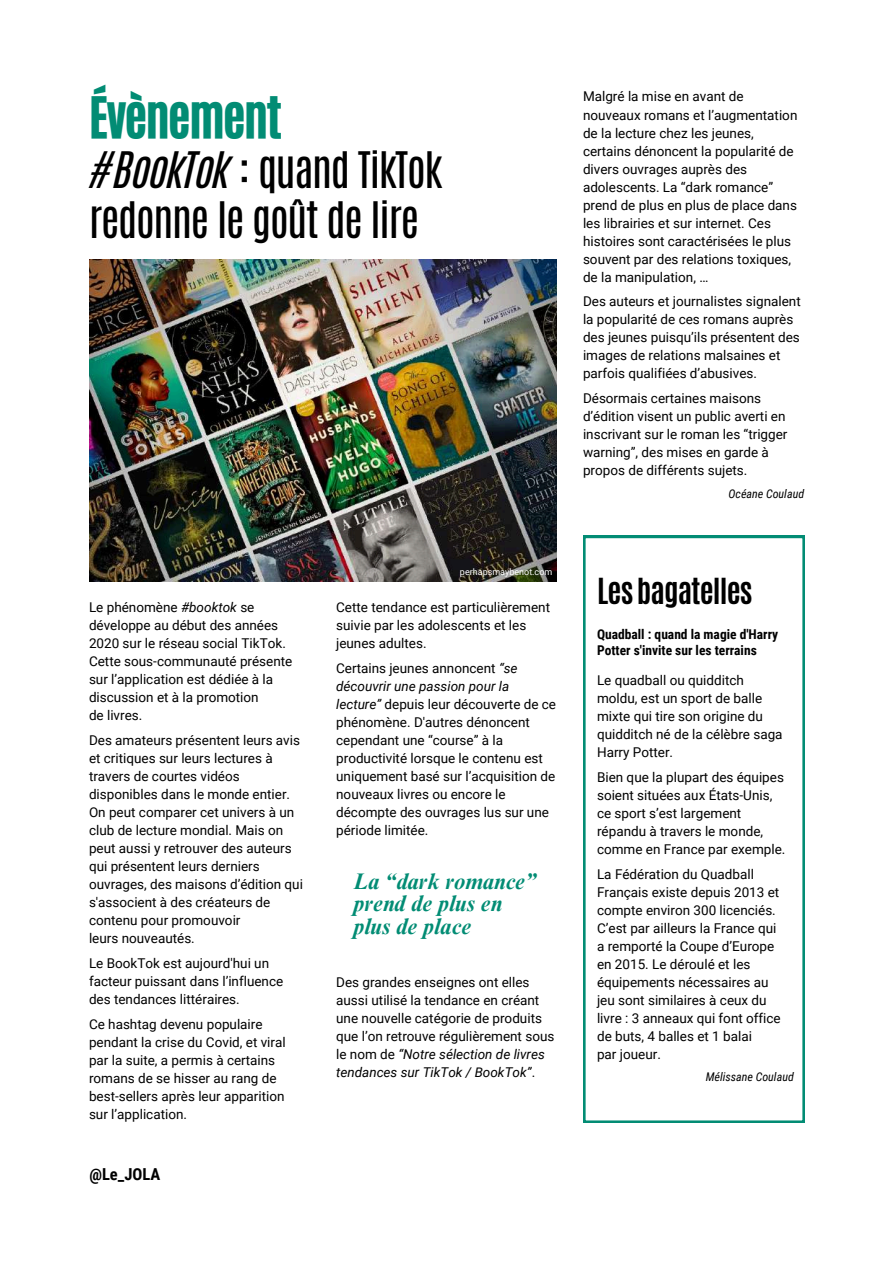
<style>
.page{position:relative;width:894px;height:1264px;background:#fff}
.page>*{position:absolute;margin:0;border:0;box-sizing:border-box;transform-origin:0 0}
.t1{font:48px "CA Generated";letter-spacing:-.03em;color:#028c74}
.t2{font:42px/49.5px "Antonio";letter-spacing:-.03em;color:#000}
.t3{font:700 30px "Antonio";letter-spacing:-.03em;color:#000}
.t4{font:italic 700 22.5px/22.5px "Times NRMT Pro";color:#028c74}
.t5{font:700 16.5px "Roboto Condensed";color:#000}
.t6{font:13.5px/18px "Roboto";color:#000}
.t7{font:700 13.5px/15.8px "Roboto Condensed";color:#000}
.t8{font:italic 12px "Roboto Condensed";color:#000}
.t9{font:9px "Roboto";color:#fff}
.s1{font-family:"CA Generated"}
.s2{font-style:italic}
</style>
<div class="page">
<svg style="left:583px;top:536px;width:221px;height:586px"></svg>
<img style="left:89px;top:259px;width:467px;height:322px">
<h1 class="t1" style="left:89px;top:83px;width:194px">Évènement</h1>
<h2 class="t2" style="left:89px;top:146px;width:355px"><span class="s1">#BookTok</span> : quand TikTok redonne le goût de lire</h2>
<p class="t6" style="left:583px;top:88px;width:216px">Malgré la mise en avant de nouveaux romans et l’augmentation de la lecture chez les jeunes, certains dénoncent la popularité de divers ouvrages auprès des adolescents. La “dark romance” prend de plus en plus de place dans les librairies et sur internet. Ces histoires sont caractérisées le plus souvent par des relations toxiques, de la manipulation, …</p>
<p class="t6" style="left:583px;top:293px;width:219px">Des auteurs et journalistes signalent la popularité de ces romans auprès des jeunes puisqu’ils présentent des images de relations malsaines et parfois qualifiées d’abusives.</p>
<p class="t6" style="left:583px;top:389px;width:206px">Désormais certaines maisons d’édition visent un public averti en inscrivant sur le roman les “trigger warning”, des mises en garde à propos de différents sujets.</p>
<p class="t8" style="left:728px;top:486px;width:77px">Océane Coulaud</p>
<p class="t6" style="left:89px;top:599px;width:205px">Le phénomène <span class="s2">#booktok</span> se développe au début des années<br>2020 sur le réseau social TikTok.<br>Cette sous-communauté présente sur l’application est dédiée à la discussion et à la promotion<br>de livres.</p>
<p class="t6" style="left:89px;top:731px;width:215px">Des amateurs présentent leurs avis et critiques sur leurs lectures à travers de courtes vidéos disponibles dans le monde entier.<br>On peut comparer cet univers à un club de lecture mondial. Mais on peut aussi y retrouver des auteurs qui présentent leurs derniers ouvrages, des maisons d’édition qui s'associent à des créateurs de contenu pour promouvoir<br>leurs nouveautés.</p>
<p class="t6" style="left:89px;top:954px;width:196px">Le BookTok est aujourd'hui un facteur puissant dans l’influence des tendances littéraires.</p>
<p class="t6" style="left:89px;top:1015px;width:198px">Ce hashtag devenu populaire pendant la crise du Covid, et viral par la suite, a permis à certains romans de se hisser au rang de best-sellers après leur apparition sur l’application.</p>
<p class="t5" style="left:89px;top:1164px;width:72px">@Le_JOLA</p>
<p class="t9" style="left:460px;top:566px;width:94px">perhapsmaybenot.com</p>
<p class="t6" style="left:336px;top:599px;width:215px">Cette tendance est particulièrement suivie par les adolescents et les jeunes adultes.</p>
<p class="t6" style="left:336px;top:659px;width:221px">Certains jeunes annoncent <span class="s2">“se découvrir une passion pour la lecture”</span> depuis leur découverte de ce phénomène. D'autres dénoncent cependant une “course” à la productivité lorsque le contenu est uniquement basé sur l’acquisition de nouveaux livres ou encore le décompte des ouvrages lus sur une période limitée.</p>
<h3 class="t4" style="left:353px;top:872px;width:185px">La “dark romance” prend de plus en plus de place</h3>
<p class="t6" style="left:336px;top:973px;width:220px">Des grandes enseignes ont elles aussi utilisé la tendance en créant une nouvelle catégorie de produits que l’on retrouve régulièrement sous le nom de <span class="s2">“Notre sélection de livres tendances sur TikTok / BookTok”</span>.</p>
<h3 class="t3" style="left:597px;top:570px;width:157px">Lesbagatelles</h3>
<p class="t7" style="left:597px;top:626px;width:182px">Quadball : quand la magie d'Harry<br>Potter s'invite sur les terrains</p>
<p class="t6" style="left:597px;top:671px;width:187px">Le quadball ou quidditch moldu, est un sport de balle mixte qui tire son origine du quidditch né de la célèbre saga<br>Harry Potter.</p>
<p class="t6" style="left:597px;top:768px;width:190px">Bien que la plupart des équipes soient situées aux États-Unis, ce sport s’est largement répandu à travers le monde, comme en France par exemple.</p>
<p class="t6" style="left:597px;top:865px;width:185px">La Fédération du Quadball<br>Français existe depuis 2013 et compte environ 300 licenciés.<br>C’est par ailleurs la France qui a remporté la Coupe d’Europe en 2015. Le déroulé et les équipements nécessaires au jeu sont similaires à ceux du livre : 3 anneaux qui font office de buts, 4 balles et 1 balai<br>par joueur.</p>
<p class="t8" style="left:705px;top:1070px;width:90px">Mélissane Coulaud</p>
</div>
